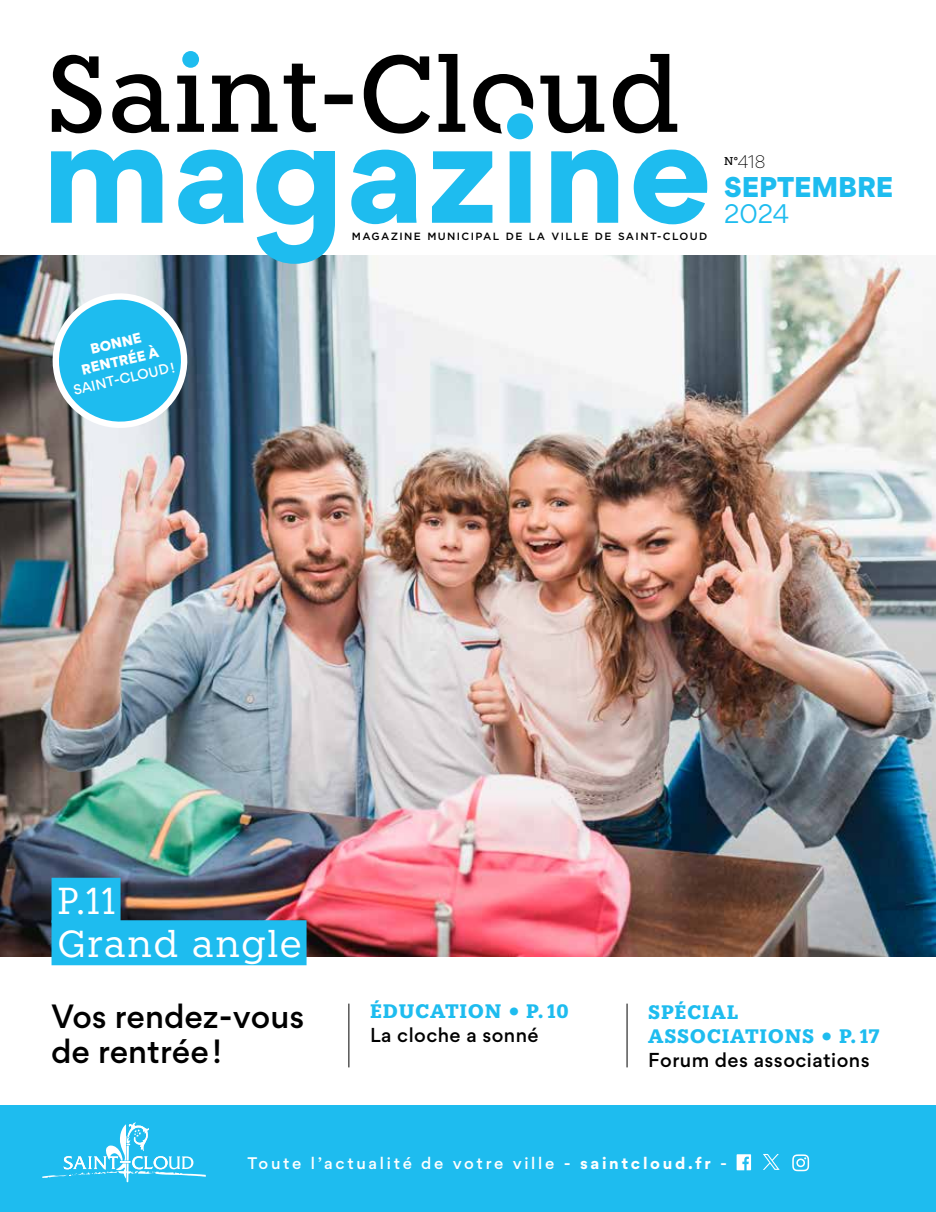
<style>
.page{position:relative;width:936px;height:1212px;background:#fff}
.page>*{position:absolute;margin:0;border:0;box-sizing:border-box;transform-origin:0 0}
.t1{font:37.5px/42.6px "Knile";letter-spacing:.025em;color:#fff}
.t2{font:500 30px/34.5px "Gordita";color:#000}
.t3{font:900 25.5px "Gordita";letter-spacing:-.005em;color:#1ebcef}
.t4{font:24px "Gordita";color:#1ebcef}
.t5{font:700 19.5px/23.4px "Knile";letter-spacing:.035em;color:#1ebcef}
.t6{font:500 18px "Gordita";letter-spacing:.025em;color:#000}
.t7{font:300 16.2px "Gordita";color:#000}
.t8{font:500 15px "Gordita";letter-spacing:.18em;color:#fff}
.t9{font:900 12.75px/18px "Gordita";color:#fff;text-align:center}
.t10{font:500 12.75px "Gordita";color:#fff}
.t11{font:500 10.5px "Gotham";letter-spacing:.13em;color:#000}
.s1{font-weight:700}
</style>
<div class="page">
<div style="left:0;top:1106px;width:935px;height:106px;background:#1ebcef"></div>
<svg style="left:42px;top:1122px;width:164px;height:60px"></svg>
<img style="left:0;top:255px;width:935px;height:702px">
<div style="left:52px;top:878px;width:68px;height:45px;background:#1ebcef"></div>
<div style="left:52px;top:920px;width:254px;height:45px;background:#1ebcef"></div>
<hr style="left:348px;top:1003px;width:1px;height:64px;background:#000">
<hr style="left:626px;top:1003px;width:1px;height:64px;background:#000">
<svg style="left:736px;top:1154px;width:15px;height:16px"></svg>
<svg style="left:792px;top:1154px;width:17px;height:17px"></svg>
<svg style="left:763px;top:1154px;width:16px;height:16px"></svg>
<svg style="left:52px;top:53px;width:618px;height:60px"></svg>
<div style="left:182px;top:51px;width:17px;height:17px;background:#1ebcef;border-radius:50%"></div>
<div style="left:500px;top:105px;width:40px;height:41px;background:#fff;border-radius:50%"></div>
<svg style="left:51px;top:113px;width:656px;height:111px"></svg>
<svg style="left:256px;top:150px;width:79px;height:114px"></svg>
<svg style="left:49px;top:290px;width:141px;height:141px"></svg>
<p class="t9" style="left:76px;top:343px;width:80px;rotate:-13deg">BONNE<br>RENTRÉE À</p>
<p class="t10" style="left:71px;top:381px;width:105px;rotate:-13deg">SAINT-CLOUD !</p>
<p class="t11" style="left:352px;top:230px;width:357px">MAGAZINE MUNICIPAL DE LA VILLE DE SAINT-CLOUD</p>
<p class="t7" style="left:724px;top:150px;width:43px"><sup>N°</sup>418</p>
<h3 class="t3" style="left:724px;top:166px;width:171px">SEPTEMBRE</h3>
<h3 class="t4" style="left:724px;top:196px;width:67px">2024</h3>
<h1 class="t1" style="left:57px;top:879px;width:246px">P.11<br>Grand angle</h1>
<h2 class="t2" style="left:51px;top:999px;width:254px">Vos rendez-vous de rentrée!</h2>
<h3 class="t5" style="left:370px;top:999px;width:200px">ÉDUCATION • P. 10</h3>
<p class="t6" style="left:370px;top:1022px;width:170px">La cloche a sonné</p>
<h3 class="t5" style="left:648px;top:1001px;width:233px">SPÉCIAL<br>ASSOCIATIONS • P. 17</h3>
<p class="t6" style="left:648px;top:1046px;width:223px">Forum des associations</p>
<p class="t8" style="left:247px;top:1152px;width:481px">Toute l’actualité de votre ville - <span class="s1">saintcloud.fr</span> -</p>
</div>
